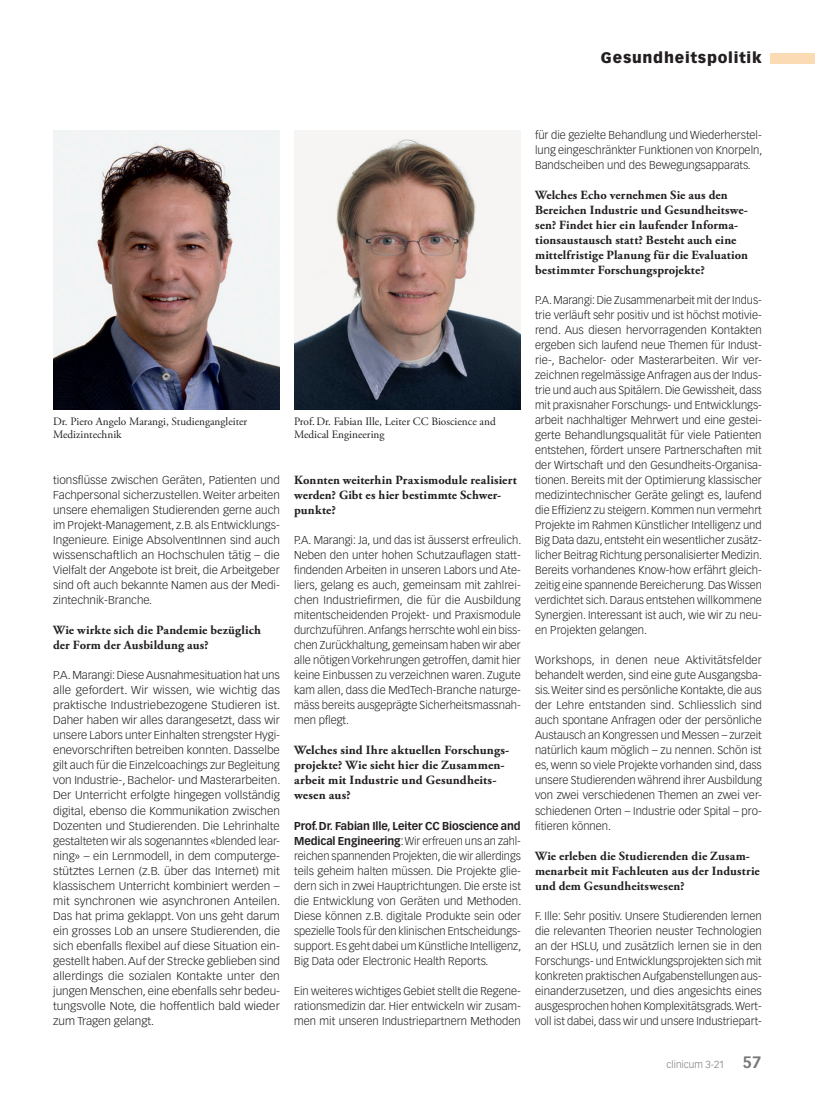
<style>
.page{position:relative;width:815px;height:1099px;background:#fff}
.page>*{position:absolute;margin:0;border:0;box-sizing:border-box;transform-origin:0 0}
.t1{font:900 15px "Vectora LT Std";letter-spacing:.05em;color:#231f20}
.Interviewfragen_ohne{font:700 12.5px/15px "Adobe Garamond Pro";letter-spacing:.01em;color:#231f20}
.Lauftext{font:300 11.25px/15px "Vectora LT Std";color:#231f20;text-align:justify}
.Lauftext-2{font:300 11.25px/15px "Vectora LT Std";color:#231f20;text-align:justify;scale:1.04 1}
.Legende{font:11.25px/13.5px "Adobe Garamond Pro";color:#231f20}
.t2{font:300 10px "Vectora LT Std";color:#76787b}
.s1{font-weight:700}
.s2{font-weight:700;font-size:16.25px}
</style>
<div class="page">
<div style="left:770px;top:53px;width:45px;height:10px;background:#fbdbb3"></div>
<img style="left:53px;top:130px;width:227px;height:279px">
<img style="left:294px;top:130px;width:227px;height:279px">
<h1 class="t1" style="left:601px;top:49px;width:162px">Gesundheitspolitik</h1>
<p class="Legende" style="left:53px;top:415px;width:196px">Dr. Piero Angelo Marangi, Studiengangleiter<br>Medizintechnik</p>
<p class="Legende" style="left:294px;top:415px;width:203px">Prof.Dr. Fabian Ille, Leiter CC Bioscience and<br>Medical Engineering</p>
<p class="Lauftext-2" style="left:53px;top:473px;width:220px">tionsflüsse zwischen Geräten, Patienten und Fachpersonal sicherzustellen. Weiter arbeiten unsere ehemaligen Studierenden gerne auch im Projekt-Management, z.B. als Entwicklungs-Ingenieure. Einige AbsolventInnen sind auch wissenschaftlich an Hochschulen tätig – die Vielfalt der Angebote ist breit, die Arbeitgeber sind oft auch bekannte Namen aus der Medi&shy;zintechnik-Branche.</p>
<p class="Interviewfragen_ohne" style="left:53px;top:623px;width:209px">Wie wirkte sich die Pandemie bezüglich der Form der Ausbildung aus?</p>
<p class="Lauftext" style="left:53px;top:668px;width:229px">P.A. Marangi: Diese Ausnahmesituation hat uns alle gefordert. Wir wissen, wie wichtig das praktische Industriebezogene Studieren ist.<br>Daher haben wir alles darangesetzt, dass wir unsere Labors unter Einhalten strengster Hygi&shy;enevorschriften betreiben konnten. Dasselbe gilt auch für die Einzelcoachings zur Begleitung von Industrie-, Bachelor- und Masterarbeiten.<br>Der Unterricht erfolgte hingegen vollständig digital, ebenso die Kommunikation zwischen Dozenten und Studierenden. Die Lehrinhalte gestalteten wir als sogenanntes «blended lear&shy;ning» – ein Lernmodell, in dem computerge&shy;stütztes Lernen (z.B. über das Internet) mit klassischem Unterricht kombiniert werden – mit synchronen wie asynchronen Anteilen.<br>Das hat prima geklappt. Von uns geht darum ein grosses Lob an unsere Studierenden, die sich ebenfalls flexibel auf diese Situation ein&shy;gestellt haben. Auf der Strecke geblieben sind allerdings die sozialen Kontakte unter den jungen Menschen, eine ebenfalls sehr bedeu&shy;tungsvolle Note, die hoffentlich bald wieder zum Tragen gelangt.</p>
<p class="Interviewfragen_ohne" style="left:294px;top:473px;width:224px">Konnten weiterhin Praxismodule realisiert werden? Gibt es hier bestimmte Schwer&shy;punkte?</p>
<p class="Lauftext" style="left:294px;top:533px;width:229px">P.A. Marangi: Ja, und das ist äusserst erfreulich.<br>Neben den unter hohen Schutzauflagen statt&shy;findenden Arbeiten in unseren Labors und Ate&shy;liers, gelang es auch, gemeinsam mit zahlrei&shy;chen Industriefirmen, die für die Ausbildung mitentscheidenden Projekt- und Praxismodule durchzuführen. Anfangs herrschte wohl ein biss&shy;chen Zurückhaltung, gemeinsam haben wir aber alle nötigen Vorkehrungen getroffen, damit hier keine Einbussen zu verzeichnen waren. Zugute kam allen, dass die MedTech-Branche naturge&shy;mäss bereits ausgeprägte Sicherheitsmassnah&shy;men pflegt.</p>
<p class="Interviewfragen_ohne" style="left:294px;top:743px;width:217px">Welches sind Ihre aktuellen Forschungs&shy;projekte? Wie sieht hier die Zusammen&shy;arbeit mit Industrie und Gesundheits&shy;wesen aus?</p>
<p class="Lauftext" style="left:294px;top:818px;width:229px"><span class="s1">Prof.Dr. Fabian Ille, Leiter CC Bioscience and Medical Engineering</span>: Wir erfreuen uns an zahl&shy;reichen spannenden Projekten, die wir allerdings teils geheim halten müssen. Die Projekte glie&shy;dern sich in zwei Hauptrichtungen. Die erste ist die Entwicklung von Geräten und Methoden.<br>Diese können z.B. digitale Produkte sein oder spezielle Tools für den klinischen Entscheidungs&shy;support. Es geht dabei um Künstliche Intelligenz, Big Data oder Electronic Health Reports.</p>
<p class="Lauftext" style="left:294px;top:983px;width:228px">Ein weiteres wichtiges Gebiet stellt die Regene&shy;rationsmedizin dar. Hier entwickeln wir zusam&shy;men mit unseren Industriepartnern Methoden</p>
<p class="Lauftext" style="left:535px;top:128px;width:229px">für die gezielte Behandlung und Wiederherstel&shy;lung eingeschränkter Funktionen von Knorpeln, Bandscheiben und des Bewegungsapparats.</p>
<p class="Interviewfragen_ohne" style="left:535px;top:188px;width:214px">Welches Echo vernehmen Sie aus den Bereichen Industrie und Gesundheitswe&shy;sen? Findet hier ein laufender Informa&shy;tionsaustausch statt? Besteht auch eine mittelfristige Planung für die Evaluation bestimmter Forschungsprojekte?</p>
<p class="Lauftext" style="left:535px;top:293px;width:229px">P.A. Marangi: Die Zusammenarbeit mit der Indus&shy;trie verläuft sehr positiv und ist höchst motivie&shy;rend. Aus diesen hervorragenden Kontakten ergeben sich laufend neue Themen für Indust&shy;rie-, Bachelor- oder Masterarbeiten. Wir ver&shy;zeichnen regelmässige Anfragen aus der Indus&shy;trie und auch aus Spitälern. Die Gewissheit, dass mit praxisnaher Forschungs- und Entwicklungs&shy;arbeit nachhaltiger Mehrwert und eine gestei&shy;gerte Behandlungsqualität für viele Patienten entstehen, fördert unsere Partnerschaften mit der Wirtschaft und den Gesundheits-Organisa&shy;tionen. Bereits mit der Optimierung klassischer medizintechnischer Geräte gelingt es, laufend die Effizienz zu steigern. Kommen nun vermehrt Projekte im Rahmen Künstlicher Intelligenz und Big Data dazu, entsteht ein wesentlicher zusätz&shy;licher Beitrag Richtung personalisierter Medizin.<br>Bereits vorhandenes Know-how erfährt gleich&shy;zeitig eine spannende Bereicherung. Das Wissen verdichtet sich. Daraus entstehen willkommene Synergien. Interessant ist auch, wie wir zu neu&shy;en Projekten gelangen.</p>
<p class="Lauftext" style="left:535px;top:653px;width:228px">Workshops, in denen neue Aktivitätsfelder behandelt werden, sind eine gute Ausgangsba&shy;sis. Weiter sind es persönliche Kontakte, die aus der Lehre entstanden sind. Schliesslich sind auch spontane Anfragen oder der persönliche Austausch an Kongressen und Messen – zurzeit natürlich kaum möglich – zu nennen. Schön ist es, wenn so viele Projekte vorhanden sind, dass unsere Studierenden während ihrer Ausbildung von zwei verschiedenen Themen an zwei ver&shy;schiedenen Orten – Industrie oder Spital – pro&shy;fitieren können.</p>
<p class="Interviewfragen_ohne" style="left:535px;top:848px;width:226px">Wie erleben die Studierenden die Zusam&shy;menarbeit mit Fachleuten aus der Industrie und dem Gesundheitswesen?</p>
<p class="Lauftext" style="left:535px;top:908px;width:228px">F. Ille: Sehr positiv. Unsere Studierenden lernen die relevanten Theorien neuster Technologien an der HSLU, und zusätzlich lernen sie in den Forschungs- und Entwicklungsprojekten sich mit konkreten praktischen Aufgabenstellungen aus&shy;einanderzusetzen, und dies angesichts eines ausgesprochen hohen Komplexitätsgrads. Wert&shy;voll ist dabei, dass wir und unsere Industriepart-</p>
<p class="t2" style="left:667px;top:1058px;width:97px">clinicum 3-21 <span class="s2">57</span></p>
</div>
